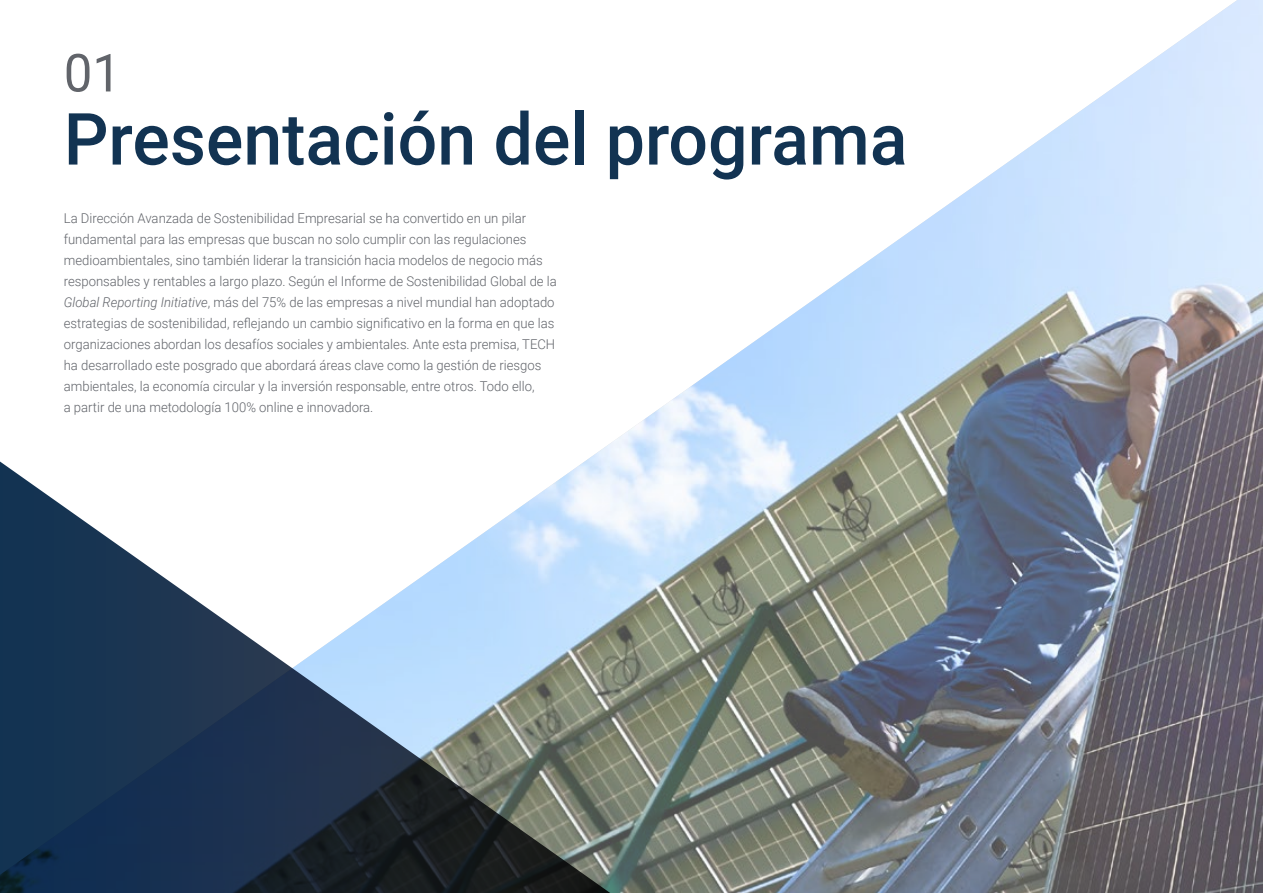
<style>
.page{position:relative;width:1263px;height:893px;background:#fff}
.page>*{position:absolute;margin:0;border:0;box-sizing:border-box;transform-origin:0 0}
.t1{font:500 72px "Roboto";color:#123352}
.t2{font:52.5px "Roboto";color:#61646a}
.t3{font:300 13.5px/21px "Roboto";color:#61646a}
.s1{font-style:italic}
</style>
<div class="page">
<img style="left:607px;top:0;width:656px;height:893px">
<svg style="left:0;top:446px;width:640px;height:447px"></svg>
<h2 class="t2" style="left:64px;top:36px;width:59px">01</h2>
<h1 class="t1" style="left:64px;top:89px;width:845px">Presentación del programa</h1>
<p class="t3" style="left:64px;top:207px;width:495px">La Dirección Avanzada de Sostenibilidad Empresarial se ha convertido en un pilar fundamental para las empresas que buscan no solo cumplir con las regulaciones medioambientales, sino también liderar la transición hacia modelos de negocio más responsables y rentables a largo plazo. Según el Informe de Sostenibilidad Global de la <span class="s1">Global Reporting Initiative</span>, más del 75% de las empresas a nivel mundial han adoptado estrategias de sostenibilidad, reflejando un cambio significativo en la forma en que las organizaciones abordan los desafíos sociales y ambientales. Ante esta premisa, TECH ha desarrollado este posgrado que abordará áreas clave como la gestión de riesgos ambientales, la economía circular y la inversión responsable, entre otros. Todo ello,<br>a partir de una metodología 100% online e innovadora.</p>
</div>
